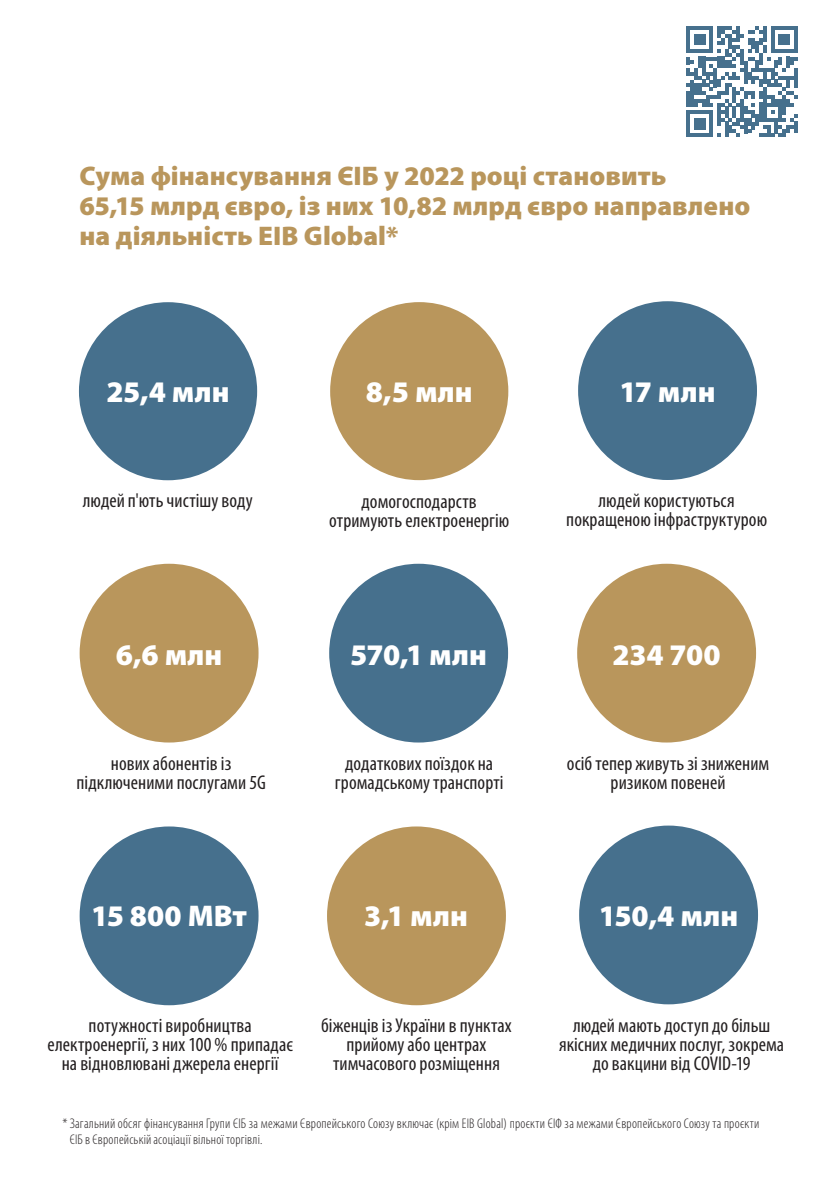
<style>
.page{position:relative;width:840px;height:1191px;background:#fff}
.page>*{position:absolute;margin:0;border:0;box-sizing:border-box;transform-origin:0 0}
.Texte_Blanc_Bulle{font:900 30px "Myriad Pro";letter-spacing:.005em;color:#fff}
.Accroche{font:900 27px/30px "Myriad Pro";letter-spacing:.005em;color:#b9965c}
.texte_sous_bubble{font:condensed 20px/19px "Myriad Pro";letter-spacing:.005em;color:#231f20;text-align:center}
.texte_sous_bubble-2{font:300 condensed 14px/16px "Myriad Pro";letter-spacing:.015em;color:#231f20}
</style>
<div class="page">
<div style="left:79px;top:302px;width:178px;height:178px;background:#46708d;border-radius:50%"></div>
<div style="left:80px;top:564px;width:178px;height:178px;background:#b9965c;border-radius:50%"></div>
<div style="left:578px;top:825px;width:179px;height:179px;background:#46708d;border-radius:50%"></div>
<div style="left:577px;top:564px;width:178px;height:178px;background:#b9965c;border-radius:50%"></div>
<div style="left:327px;top:826px;width:178px;height:179px;background:#b9965c;border-radius:50%"></div>
<div style="left:330px;top:302px;width:178px;height:178px;background:#b9965c;border-radius:50%"></div>
<div style="left:329px;top:564px;width:179px;height:178px;background:#46708d;border-radius:50%"></div>
<div style="left:80px;top:826px;width:178px;height:179px;background:#46708d;border-radius:50%"></div>
<div style="left:577px;top:301px;width:179px;height:179px;background:#46708d;border-radius:50%"></div>
<svg style="left:686px;top:26px;width:111px;height:111px"></svg>
<svg style="left:793px;top:122px;width:4px;height:11px"></svg>
<p class="Accroche" style="left:79px;top:161px;width:672px">Сума фінансування ЄІБ у 2022 році становить<br>65,15 млрд євро, із них 10,82 млрд євро направлено на діяльність EIB Global*</p>
<p class="Texte_Blanc_Bulle" style="left:106px;top:375px;width:125px">25,4 млн</p>
<p class="Texte_Blanc_Bulle" style="left:619px;top:375px;width:98px">17 млн</p>
<p class="Texte_Blanc_Bulle" style="left:365px;top:375px;width:108px">8,5 млн</p>
<p class="texte_sous_bubble" style="left:83px;top:491px;width:171px">людей п'ють чистішу воду</p>
<p class="texte_sous_bubble" style="left:329px;top:491px;width:182px">домогосподарств отримують електроенергію</p>
<p class="texte_sous_bubble" style="left:566px;top:491px;width:202px">людей користуються покращеною інфраструктурою</p>
<p class="Texte_Blanc_Bulle" style="left:116px;top:637px;width:108px">6,6 млн</p>
<p class="Texte_Blanc_Bulle" style="left:350px;top:637px;width:138px">570,1 млн</p>
<p class="Texte_Blanc_Bulle" style="left:612px;top:637px;width:110px">234 700</p>
<p class="texte_sous_bubble" style="left:76px;top:753px;width:191px">нових абонентів із підключеними послугами 5G</p>
<p class="texte_sous_bubble" style="left:335px;top:753px;width:170px">додаткових поїздок на громадському транспорті</p>
<p class="texte_sous_bubble" style="left:566px;top:753px;width:204px">осіб тепер живуть зі зниженим ризиком повеней</p>
<p class="Texte_Blanc_Bulle" style="left:91px;top:898px;width:157px">15 800 МВт</p>
<p class="Texte_Blanc_Bulle" style="left:364px;top:898px;width:105px">3,1 млн</p>
<p class="texte_sous_bubble" style="left:48px;top:1015px;width:247px">потужності виробництва електроенергії, з них 100 % припадає на відновлювані джерела енергії</p>
<p class="texte_sous_bubble" style="left:321px;top:1015px;width:192px">біженців із України в пунктах прийому або центрах тимчасового розміщення</p>
<p class="Texte_Blanc_Bulle" style="left:598px;top:898px;width:141px">150,4 млн</p>
<p class="texte_sous_bubble" style="left:558px;top:1015px;width:226px">людей мають доступ до більш якісних медичних послуг, зокрема до вакцини від COVID-19</p>
<p class="texte_sous_bubble-2" style="left:70px;top:1115px;width:690px;text-indent:-7px">* Загальний обсяг фінансування Групи ЄІБ за межами Європейського Союзу включає (крім EIB Global) проєкти ЄІФ за межами Європейського Союзу та проєкти<br>ЄІБ в Європейській асоціації вільної торгівлі.</p>
</div>
